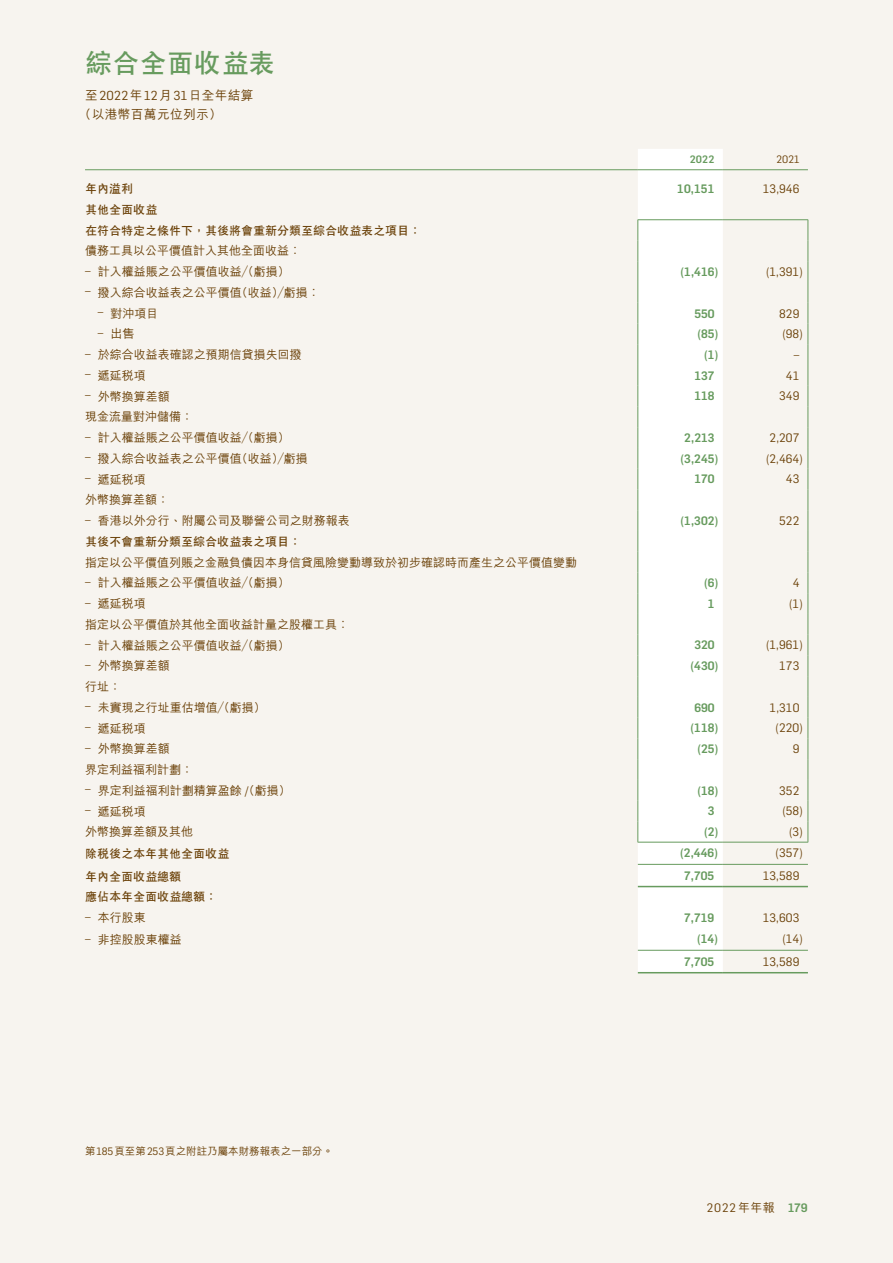
<style>
.page{position:relative;width:893px;height:1263px;background:#f7f4ef}
.page>*{position:absolute;margin:0;border:0;box-sizing:border-box;transform-origin:0 0}
.t1{font:700 27px "C Hei 2 HK";letter-spacing:.005em;color:#679b5e}
.t2{font:500 12.75px/18.8px "M Hei HK";letter-spacing:.025em;color:#6a4007}
.t3{font:500 12px "M Hei HK";color:#6a4007}
.t4{font:12px "Flama";letter-spacing:.005em;color:#6a4007}
.t5{font:500 12px "Flama";letter-spacing:.005em;color:#679b5e}
.t6{font:700 12px/20.7px "C Hei 2 HK";color:#6a4007}
.t7{font:500 10.5px "M Hei HK";color:#6a4007}
.t8{font:500 10.5px "Flama";color:#679b5e}
.t9{font:10.5px "Flama";color:#6a4007}
.s1{font-family:"Flama";font-weight:400}
.s2{font-family:"M Hei HK";font-weight:500}
.s3{font-weight:500;color:#679b5e}
</style>
<div class="page">
<div style="left:638px;top:149px;width:85px;height:822px;background:#fff"></div>
<div style="left:638px;top:220px;width:85px;height:622px;background:#fff"></div>
<hr style="left:638px;top:864px;width:85px;height:1px;background:#679b5e">
<hr style="left:723px;top:864px;width:85px;height:1px;background:#679b5e">
<hr style="left:638px;top:886px;width:85px;height:1px;background:#679b5e">
<hr style="left:723px;top:886px;width:85px;height:1px;background:#679b5e">
<hr style="left:638px;top:950px;width:85px;height:1px;background:#679b5e">
<hr style="left:723px;top:950px;width:85px;height:1px;background:#679b5e">
<hr style="left:638px;top:972px;width:85px;height:1px;background:#679b5e">
<hr style="left:723px;top:972px;width:85px;height:1px;background:#679b5e">
<hr style="left:637px;top:219px;width:86px;height:1px;background:#679b5e">
<hr style="left:723px;top:219px;width:85px;height:1px;background:#679b5e">
<svg style="left:637px;top:220px;width:1px;height:622px"></svg>
<svg style="left:808px;top:220px;width:1px;height:622px"></svg>
<hr style="left:637px;top:842px;width:86px;height:1px;background:#679b5e">
<hr style="left:723px;top:842px;width:85px;height:1px;background:#679b5e">
<hr style="left:85px;top:169px;width:553px;height:1px;background:#679b5e">
<hr style="left:723px;top:169px;width:85px;height:1px;background:#679b5e">
<hr style="left:638px;top:169px;width:85px;height:1px;background:#679b5e">
<h1 class="t1" style="left:85px;top:50px;width:192px">綜合全面收益表</h1>
<p class="t2" style="left:79px;top:85px;width:177px;text-indent:6px">至<span class="s1">2022</span>年<span class="s1">12</span>月<span class="s1">31</span>日全年結算（以港幣百萬元位列示）</p>
<p class="t8" style="left:690px;top:152px;width:26px">2022</p>
<p class="t9" style="left:777px;top:152px;width:24px">2021</p>
<p class="t6" style="left:85px;top:178px;width:49px">年內溢利</p>
<p class="t5" style="left:677px;top:180px;width:39px">10,151</p>
<p class="t4" style="left:763px;top:180px;width:38px">13,946</p>
<p class="t6" style="left:85px;top:199px;width:337px">其他全面收益<br>在符合特定之條件下，其後將會重新分類至綜合收益表之項目：</p>
<p class="t3" style="left:85px;top:242px;width:217px">債務工具以公平價值計入其他全面收益︰</p>
<p class="t3" style="left:85px;top:263px;width:206px"><span class="s1">–</span> 計入權益賬之公平價值收益／（虧損）</p>
<p class="t5" style="left:680px;top:263px;width:40px">(1,416)</p>
<p class="t4" style="left:766px;top:263px;width:39px">(1,391)</p>
<p class="t3" style="left:85px;top:284px;width:236px"><span class="s1">–</span> 撥入綜合收益表之公平價值（收益）／虧損︰</p>
<p class="t3" style="left:98px;top:305px;width:62px"><span class="s1">–</span> 對沖項目</p>
<p class="t5" style="left:694px;top:305px;width:22px">550</p>
<p class="t4" style="left:779px;top:305px;width:22px">829</p>
<p class="t3" style="left:98px;top:325px;width:38px"><span class="s1">–</span> 出售</p>
<p class="t5" style="left:697px;top:325px;width:23px">(85)</p>
<p class="t4" style="left:782px;top:326px;width:23px">(98)</p>
<p class="t3" style="left:85px;top:346px;width:218px"><span class="s1">–</span> 於綜合收益表確認之預期信貸損失回撥</p>
<p class="t5" style="left:704px;top:346px;width:16px">(1)</p>
<p class="t4" style="left:794px;top:346px;width:7px">–</p>
<p class="t3" style="left:85px;top:367px;width:62px"><span class="s1">–</span> 遞延稅項</p>
<p class="t5" style="left:694px;top:367px;width:22px">137</p>
<p class="t4" style="left:786px;top:367px;width:15px">41</p>
<p class="t3" style="left:85px;top:387px;width:86px"><span class="s1">–</span> 外幣換算差額</p>
<p class="t5" style="left:694px;top:387px;width:22px">118</p>
<p class="t4" style="left:779px;top:388px;width:22px">349</p>
<p class="t3" style="left:85px;top:408px;width:109px">現金流量對沖儲備：</p>
<p class="t3" style="left:85px;top:429px;width:206px"><span class="s1">–</span> 計入權益賬之公平價值收益／（虧損）</p>
<p class="t5" style="left:684px;top:429px;width:32px">2,213</p>
<p class="t4" style="left:769px;top:429px;width:31px">2,207</p>
<p class="t3" style="left:85px;top:450px;width:224px"><span class="s1">–</span> 撥入綜合收益表之公平價值（收益）／虧損</p>
<p class="t5" style="left:680px;top:450px;width:40px">(3,245)</p>
<p class="t4" style="left:766px;top:450px;width:39px">(2,464)</p>
<p class="t3" style="left:85px;top:470px;width:62px"><span class="s1">–</span> 遞延稅項</p>
<p class="t5" style="left:694px;top:470px;width:22px">170</p>
<p class="t4" style="left:786px;top:471px;width:15px">43</p>
<p class="t3" style="left:85px;top:491px;width:85px">外幣換算差額：</p>
<p class="t3" style="left:85px;top:512px;width:266px"><span class="s1">–</span> 香港以外分行、附屬公司及聯營公司之財務報表</p>
<p class="t5" style="left:680px;top:512px;width:40px">(1,302)</p>
<p class="t4" style="left:779px;top:512px;width:22px">522</p>
<p class="t6" style="left:85px;top:531px;width:217px">其後不會重新分類至綜合收益表之項目：</p>
<p class="t3" style="left:85px;top:553px;width:493px">指定以公平價值列賬之金融負債因本身信貸風險變動導致於初步確認時而產生之公平價值變動</p>
<p class="t3" style="left:85px;top:574px;width:206px"><span class="s1">–</span> 計入權益賬之公平價值收益／（虧損）</p>
<p class="t5" style="left:704px;top:574px;width:16px">(6)</p>
<p class="t4" style="left:793px;top:575px;width:8px">4</p>
<p class="t3" style="left:85px;top:595px;width:62px"><span class="s1">–</span> 遞延稅項</p>
<p class="t5" style="left:708px;top:595px;width:8px">1</p>
<p class="t4" style="left:789px;top:595px;width:16px">(1)</p>
<p class="t3" style="left:85px;top:616px;width:265px">指定以公平價值於其他全面收益計量之股權工具︰</p>
<p class="t3" style="left:85px;top:636px;width:206px"><span class="s1">–</span> 計入權益賬之公平價值收益／（虧損）</p>
<p class="t5" style="left:694px;top:636px;width:22px">320</p>
<p class="t4" style="left:766px;top:637px;width:39px">(1,961)</p>
<p class="t3" style="left:85px;top:657px;width:86px"><span class="s1">–</span> 外幣換算差額</p>
<p class="t5" style="left:690px;top:657px;width:30px">(430)</p>
<p class="t4" style="left:779px;top:658px;width:22px">173</p>
<p class="t3" style="left:85px;top:678px;width:37px">行址：</p>
<p class="t3" style="left:85px;top:699px;width:182px"><span class="s1">–</span> 未實現之行址重估增值／（虧損）</p>
<p class="t5" style="left:694px;top:699px;width:22px">690</p>
<p class="t4" style="left:769px;top:699px;width:31px">1,310</p>
<p class="t3" style="left:85px;top:719px;width:62px"><span class="s1">–</span> 遞延稅項</p>
<p class="t5" style="left:690px;top:719px;width:30px">(118)</p>
<p class="t4" style="left:775px;top:720px;width:29px">(220)</p>
<p class="t3" style="left:85px;top:740px;width:86px"><span class="s1">–</span> 外幣換算差額</p>
<p class="t5" style="left:697px;top:740px;width:23px">(25)</p>
<p class="t4" style="left:793px;top:740px;width:8px">9</p>
<p class="t3" style="left:85px;top:761px;width:109px">界定利益福利計劃：</p>
<p class="t3" style="left:85px;top:782px;width:207px"><span class="s1">–</span> 界定利益福利計劃精算盈餘 <span class="s1">/</span>（虧損）</p>
<p class="t5" style="left:697px;top:782px;width:23px">(18)</p>
<p class="t4" style="left:779px;top:782px;width:22px">352</p>
<p class="t3" style="left:85px;top:802px;width:62px"><span class="s1">–</span> 遞延稅項</p>
<p class="t5" style="left:708px;top:802px;width:8px">3</p>
<p class="t4" style="left:782px;top:803px;width:23px">(58)</p>
<p class="t3" style="left:85px;top:823px;width:109px">外幣換算差額及其他</p>
<p class="t5" style="left:704px;top:823px;width:16px">(2)</p>
<p class="t4" style="left:789px;top:823px;width:16px">(3)</p>
<p class="t6" style="left:85px;top:843px;width:145px">除稅後之本年其他全面收益</p>
<p class="t5" style="left:680px;top:844px;width:40px">(2,446)</p>
<p class="t4" style="left:775px;top:845px;width:29px">(357)</p>
<p class="t6" style="left:85px;top:866px;width:97px">年內全面收益總額</p>
<p class="t5" style="left:684px;top:867px;width:32px">7,705</p>
<p class="t4" style="left:763px;top:867px;width:38px">13,589</p>
<p class="t6" style="left:85px;top:886px;width:133px">應佔本年全面收益總額：</p>
<p class="t3" style="left:85px;top:909px;width:62px"><span class="s1">–</span> 本行股東</p>
<p class="t5" style="left:684px;top:909px;width:32px">7,719</p>
<p class="t4" style="left:763px;top:909px;width:38px">13,603</p>
<p class="t3" style="left:85px;top:931px;width:98px"><span class="s1">–</span> 非控股股東權益</p>
<p class="t5" style="left:697px;top:930px;width:23px">(14)</p>
<p class="t4" style="left:782px;top:931px;width:23px">(14)</p>
<p class="t5" style="left:684px;top:953px;width:32px">7,705</p>
<p class="t4" style="left:763px;top:953px;width:38px">13,589</p>
<p class="t7" style="left:85px;top:1144px;width:250px">第<span class="s1">185</span>頁至第<span class="s1">253</span>頁之附註乃屬本財務報表之一部分。</p>
<p class="t4" style="left:707px;top:1199px;width:103px">2022<span class="s2">年年報</span> <span class="s3">179</span></p>
</div>
